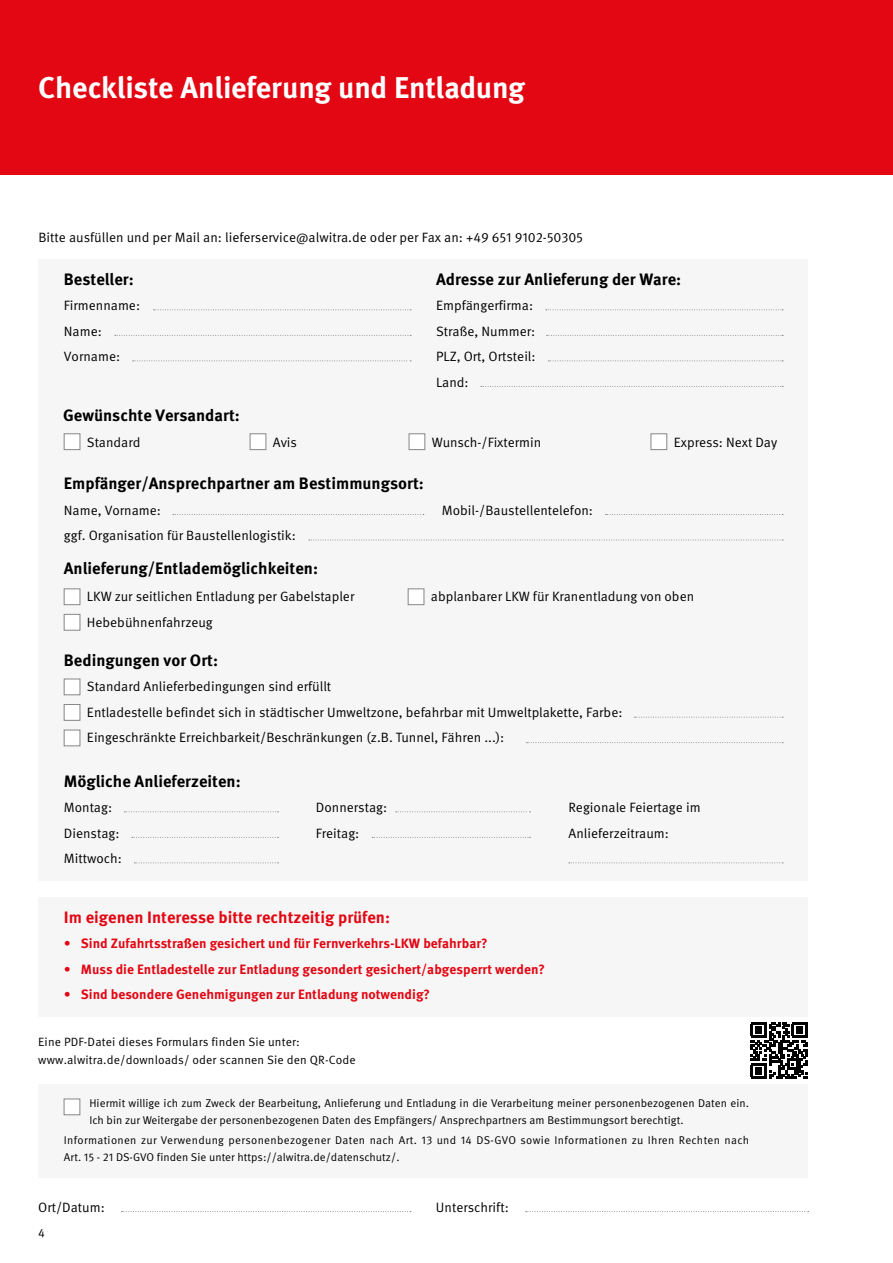
<style>
.page{position:relative;width:893px;height:1263px;background:#fff}
.page>*{position:absolute;margin:0;border:0;box-sizing:border-box;transform-origin:0 0}
.t1{font:700 30px "Meta Pro";letter-spacing:-.01em;color:#fff}
.t2{font:700 16.5px "Meta Pro";color:#000}
.t3{font:700 16.5px "Meta Pro";color:#e30613}
.t4{font:13.5px/25.5px "Meta Pro";color:#000}
.t5{font:700 13.5px "Meta Pro";color:#e30613}
.t6{font:12px/18px "Meta Pro";letter-spacing:.01em;color:#000}
.t7{font:11.25px/16.5px "Meta Pro";letter-spacing:.005em;color:#000}
.t8{font:11.25px/16.5px "Meta Pro";letter-spacing:.025em;color:#000}
.s1{font-weight:400}
</style>
<div class="page">
<div style="left:0;top:0;width:893px;height:174px;background:#e30613"></div>
<div style="left:38px;top:259px;width:770px;height:621px;background:#f6f6f6"></div>
<div style="left:38px;top:897px;width:770px;height:119px;background:#f6f6f6"></div>
<div style="left:64px;top:589px;width:16px;height:16px;background:#fff;border:1px solid #878787"></div>
<div style="left:64px;top:614px;width:16px;height:16px;background:#fff;border:1px solid #878787"></div>
<div style="left:408px;top:589px;width:16px;height:16px;background:#fff;border:1px solid #878787"></div>
<div style="left:64px;top:433px;width:16px;height:17px;background:#fff;border:1px solid #878787"></div>
<div style="left:250px;top:433px;width:16px;height:17px;background:#fff;border:1px solid #878787"></div>
<div style="left:409px;top:433px;width:16px;height:17px;background:#fff;border:1px solid #878787"></div>
<div style="left:651px;top:433px;width:16px;height:17px;background:#fff;border:1px solid #878787"></div>
<svg style="left:154px;top:309px;width:257px;height:1px"></svg>
<svg style="left:546px;top:309px;width:237px;height:1px"></svg>
<svg style="left:115px;top:335px;width:296px;height:1px"></svg>
<svg style="left:547px;top:335px;width:236px;height:1px"></svg>
<svg style="left:133px;top:360px;width:278px;height:1px"></svg>
<svg style="left:548px;top:360px;width:235px;height:1px"></svg>
<svg style="left:481px;top:386px;width:302px;height:1px"></svg>
<svg style="left:173px;top:514px;width:251px;height:1px"></svg>
<svg style="left:309px;top:540px;width:474px;height:1px"></svg>
<svg style="left:605px;top:514px;width:178px;height:1px"></svg>
<div style="left:64px;top:679px;width:16px;height:16px;background:#fff;border:1px solid #878787"></div>
<div style="left:64px;top:704px;width:16px;height:17px;background:#fff;border:1px solid #878787"></div>
<div style="left:64px;top:730px;width:16px;height:16px;background:#fff;border:1px solid #878787"></div>
<svg style="left:526px;top:742px;width:257px;height:1px"></svg>
<svg style="left:634px;top:717px;width:149px;height:1px"></svg>
<svg style="left:124px;top:811px;width:155px;height:1px"></svg>
<svg style="left:132px;top:837px;width:147px;height:1px"></svg>
<svg style="left:134px;top:862px;width:145px;height:1px"></svg>
<svg style="left:396px;top:811px;width:134px;height:1px"></svg>
<svg style="left:372px;top:837px;width:158px;height:1px"></svg>
<svg style="left:569px;top:862px;width:214px;height:1px"></svg>
<svg style="left:122px;top:1211px;width:289px;height:1px"></svg>
<svg style="left:525px;top:1211px;width:284px;height:1px"></svg>
<svg style="left:751px;top:1022px;width:57px;height:57px"></svg>
<div style="left:38px;top:1084px;width:770px;height:94px;background:#f6f6f6"></div>
<div style="left:64px;top:1099px;width:16px;height:16px;background:#fff;border:1px solid #878787"></div>
<h1 class="t1" style="left:38px;top:68px;width:488px">Checkliste Anlieferung und Entladung</h1>
<p class="t4" style="left:38px;top:225px;width:546px">Bitte ausfüllen und per Mail an: lieferservice@alwitra.de oder per Fax an: +49 651 9102-50305</p>
<p class="t2" style="left:64px;top:269px;width:72px">Besteller:</p>
<p class="t4" style="left:64px;top:293px;width:78px">Firmenname:<br>Name:<br>Vorname:</p>
<p class="t2" style="left:436px;top:269px;width:247px">Adresse zur Anlieferung der Ware:</p>
<p class="t4" style="left:436px;top:293px;width:101px">Empfängerfirma:<br>Straße, Nummer:<br>PLZ, Ort, Ortsteil:<br>Land:</p>
<p class="t2" style="left:63px;top:405px;width:178px">Gewünschte Versandart:</p>
<p class="t4" style="left:87px;top:429px;width:55px">Standard</p>
<p class="t4" style="left:273px;top:429px;width:26px">Avis</p>
<p class="t4" style="left:432px;top:429px;width:111px">Wunsch-/Fixtermin</p>
<p class="t4" style="left:674px;top:429px;width:105px">Express: Next Day</p>
<p class="t2" style="left:64px;top:473px;width:361px">Empfänger/Ansprechpartner am Bestimmungsort:</p>
<p class="t4" style="left:64px;top:497px;width:99px">Name, Vorname:</p>
<p class="t4" style="left:442px;top:497px;width:153px">Mobil-/Baustellentelefon:</p>
<p class="t4" style="left:64px;top:523px;width:234px">ggf. Organisation für Baustellenlogistik:</p>
<p class="t2" style="left:64px;top:558px;width:256px">Anlieferung/Entlademöglichkeiten:</p>
<p class="t4" style="left:87px;top:584px;width:269px">LKW zur seitlichen Entladung per Gabelstapler<br>Hebebühnenfahrzeug</p>
<p class="t4" style="left:431px;top:584px;width:265px">abplanbarer LKW für Kranentladung von oben</p>
<p class="t2" style="left:64px;top:649px;width:156px">Bedingungen vor Ort:</p>
<p class="t4" style="left:87px;top:674px;width:537px">Standard Anlieferbedingungen sind erfüllt<br>Entladestelle befindet sich in städtischer Umweltzone, befahrbar mit Umweltplakette, Farbe:<br>Eingeschränkte Erreichbarkeit/Beschränkungen (z.B. Tunnel, Fähren ...):</p>
<p class="t2" style="left:64px;top:770px;width:178px">Mögliche Anlieferzeiten:</p>
<p class="t4" style="left:64px;top:795px;width:60px">Montag:<br>Dienstag:<br>Mittwoch:</p>
<p class="t4" style="left:316px;top:795px;width:73px">Donnerstag:<br>Freitag:</p>
<p class="t4" style="left:568px;top:795px;width:134px">Regionale Feiertage im<br>Anlieferzeitraum:</p>
<p class="t3" style="left:64px;top:907px;width:328px">Im eigenen Interesse bitte rechtzeitig prüfen:</p>
<p class="t5" style="left:64px;top:935px;width:425px"><span class="s1">•</span> Sind Zufahrtsstraßen gesichert und für Fernverkehrs-LKW befahrbar?</p>
<p class="t5" style="left:64px;top:960px;width:483px"><span class="s1">•</span> Muss die Entladestelle zur Entladung gesondert gesichert/abgesperrt werden?</p>
<p class="t5" style="left:64px;top:986px;width:368px"><span class="s1">•</span> Sind besondere Genehmigungen zur Entladung notwendig?</p>
<p class="t6" style="left:38px;top:1033px;width:319px">Eine PDF-Datei dieses Formulars finden Sie unter: www.alwitra.de/downloads/ oder scannen Sie den QR-Code</p>
<p class="t7" style="left:89px;top:1095px;width:661px">Hiermit willige ich zum Zweck der Bearbeitung, Anlieferung und Entladung in die Verarbeitung meiner personenbezogenen Daten ein.<br>Ich bin zur Weitergabe der personenbezogenen Daten des Empfängers/ Ansprechpartners am Bestimmungsort berechtigt.</p>
<p class="t8" style="left:64px;top:1132px;width:687px">Informationen zur Verwendung personenbezogener Daten nach Art. 13 und 14 DS-GVO sowie Informationen zu Ihren Rechten nach<br>Art. 15 - 21 DS-GVO finden Sie unter https://alwitra.de/datenschutz/.</p>
<p class="t4" style="left:38px;top:1195px;width:68px">Ort/Datum:</p>
<p class="t4" style="left:436px;top:1195px;width:74px">Unterschrift:</p>
<p class="t6" style="left:38px;top:1224px;width:8px">4</p>
</div>
